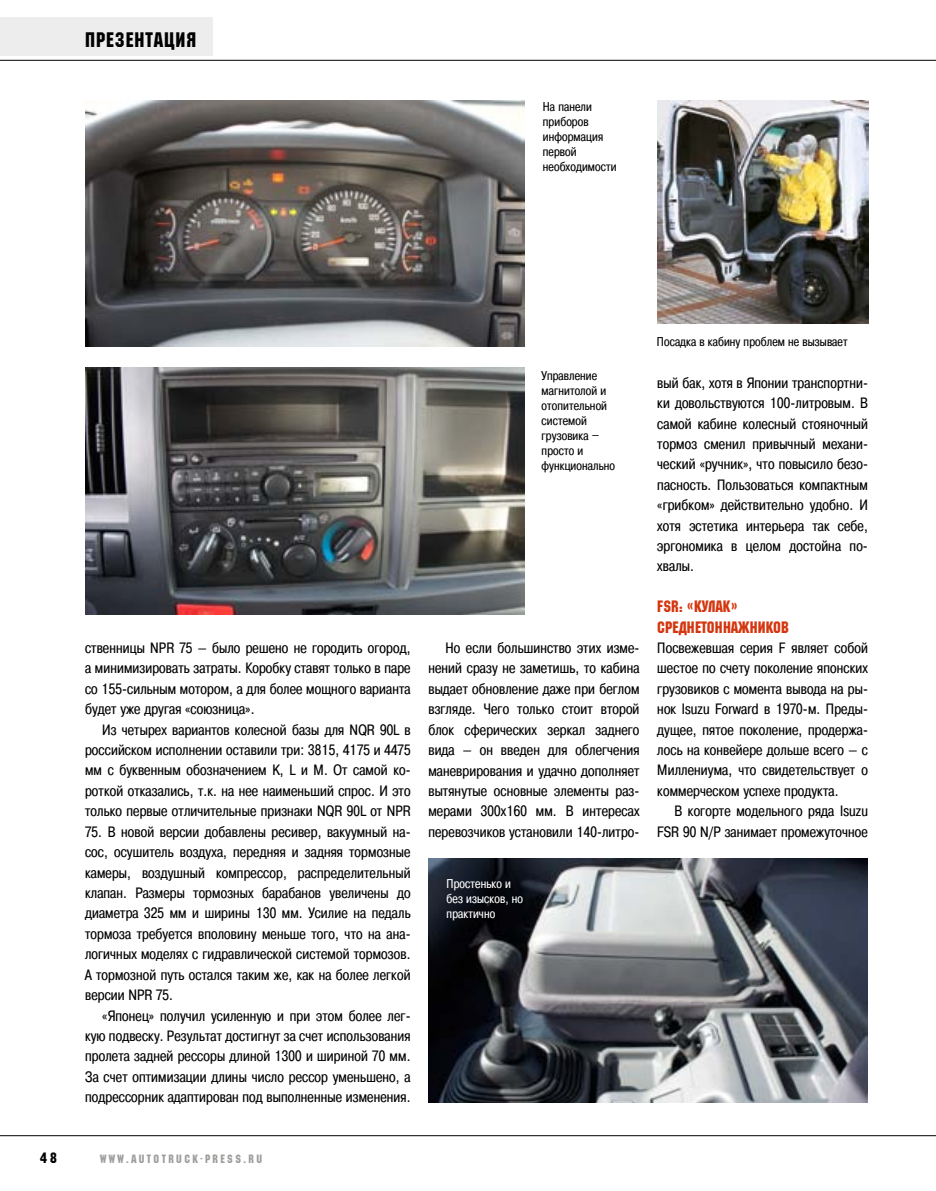
<style>
.page{position:relative;width:936px;height:1191px;background:#fff}
.page>*{position:absolute;margin:0;border:0;box-sizing:border-box;transform-origin:0 0}
.t1{font:21px "Machine C";letter-spacing:.05em;color:#000}
.t2{font:16.5px/20.4px "Machine C";letter-spacing:.01em;color:#d4360f}
.t3{font:15px/20.4px "Pragmatica Cond C";letter-spacing:.01em;color:#000;text-align:justify}
.t4{font:15px "Machine C";color:#000}
.t5{font:12.75px/15px "Pragmatica Cond C";letter-spacing:.01em;color:#000}
.t6{font:12.75px/15px "Pragmatica Cond C";letter-spacing:.01em;color:#fff}
.t7{font:12px "Machine C";letter-spacing:.2em;color:#9d9d9c}
</style>
<div class="page">
<img style="left:85px;top:100px;width:439px;height:247px">
<img style="left:85px;top:368px;width:439px;height:246px">
<img style="left:657px;top:100px;width:211px;height:224px">
<img style="left:428px;top:858px;width:439px;height:244px">
<div style="left:0;top:18px;width:213px;height:38px;background:#ededed"></div>
<hr style="left:0;top:1135px;width:935px;height:1px;background:#000">
<hr style="left:0;top:60px;width:935px;height:1px;background:#000">
<h1 class="t1" style="left:85px;top:27px;width:113px">ПРЕЗЕНТАЦИЯ</h1>
<p class="t5" style="left:543px;top:99px;width:75px">На панели приборов информация первой необходимости</p>
<p class="t3" style="left:85px;top:637px;width:327px">ственницы NPR 75 — было решено не городить огород, а минимизировать затраты. Коробку ставят только в паре со 155-сильным мотором, а для более мощного варианта будет уже другая «союзница».</p>
<p class="t3" style="left:85px;top:719px;width:327px;text-indent:17px">Из четырех вариантов колесной базы для NQR 90L в российском исполнении оставили три: 3815, 4175 и 4475 мм с буквенным обозначением K, L и M. От самой ко&shy;роткой отказались, т.к. на нее наименьший спрос. И это только первые отличительные признаки NQR 90L от NPR</p>
<p class="t3" style="left:85px;top:821px;width:327px">75. В новой версии добавлены ресивер, вакуумный на&shy;сос, осушитель воздуха, передняя и задняя тормозные камеры, воздушный компрессор, распределительный клапан. Размеры тормозных барабанов увеличены до диаметра 325 мм и ширины 130 мм. Усилие на педаль тормоза требуется вполовину меньше того, что на ана&shy;логичных моделях с гидравлической системой тормозов.<br>А тормозной путь остался таким же, как на более легкой версии NPR 75.</p>
<p class="t3" style="left:85px;top:1005px;width:327px;text-indent:17px">«Японец» получил усиленную и при этом более лег&shy;кую подвеску. Результат достигнут за счет использования пролета задней рессоры длиной 1300 и шириной 70 мм.<br>За счет оптимизации длины число рессор уменьшено, а подрессорник адаптирован под выполненные изменения.</p>
<p class="t5" style="left:541px;top:368px;width:75px">Управление магнитолой и отопительной системой грузовика – просто и функционально</p>
<p class="t3" style="left:428px;top:638px;width:212px;text-indent:17px">Но если большинство этих изме&shy;нений сразу не заметишь, то кабина выдает обновление даже при беглом взгляде. Чего только стоит второй блок сферических зеркал заднего вида — он введен для облегчения маневрирования и удачно дополняет вытянутые основные элементы раз&shy;мерами 300х160 мм. В интересах перевозчиков установили 140-литро-</p>
<p class="t6" style="left:446px;top:875px;width:78px">Простенько и без изысков, но практично</p>
<p class="t5" style="left:657px;top:334px;width:192px">Посадка в кабину проблем не вызывает</p>
<p class="t3" style="left:657px;top:372px;width:212px">вый бак, хотя в Японии транспортни&shy;ки довольствуются 100-литровым. В самой кабине колесный стояночный тормоз сменил привычный механи&shy;ческий «ручник», что повысило безо&shy;пасность. Пользоваться компактным «грибком» действительно удобно. И хотя эстетика интерьера так себе, эргономика в целом достойна по&shy;хвалы.</p>
<p class="t2" style="left:657px;top:595px;width:132px">FSR: «КУЛАК»<br>СРЕДНЕТОННАЖНИКОВ</p>
<p class="t3" style="left:657px;top:637px;width:212px">Посвежевшая серия F являет собой шестое по счету поколение японских грузовиков с момента вывода на ры&shy;нок Isuzu Forward в 1970-м. Преды&shy;дущее, пятое поколение, продержа&shy;лось на конвейере дольше всего — с Миллениума, что свидетельствует о коммерческом успехе продукта.</p>
<p class="t3" style="left:657px;top:801px;width:212px;text-align:right">В когорте модельного ряда Isuzu<br>FSR 90 N/P занимает промежуточное</p>
<p class="t4" style="left:40px;top:1149px;width:18px">48</p>
<p class="t7" style="left:100px;top:1152px;width:163px">WWW.AUTOTRUCK-PRESS.RU</p>
</div>
